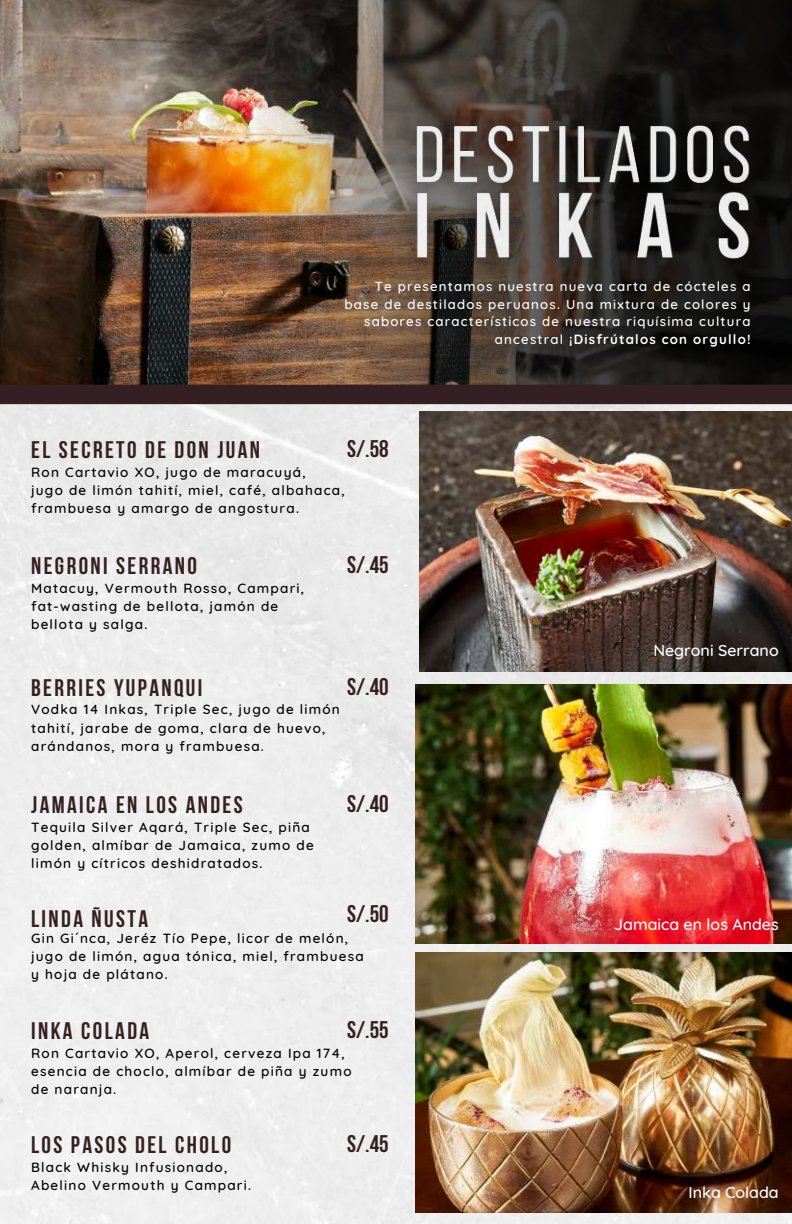
<style>
.page{position:relative;width:792px;height:1224px;background:#fff}
.page>*{position:absolute;margin:0;border:0;box-sizing:border-box;transform-origin:0 0}
.t1{font:700 24px "Bebas Neue";letter-spacing:.1em;color:#342022}
.t2{font:500 16px "Quicksand";color:#fff}
.t3{font:500 13.6px/18px "Quicksand";letter-spacing:.09em;color:#000}
.t4{font:500 13.2px/17.6px "Quicksand";letter-spacing:.09em;color:#fff;text-align:right}
.s1{font-weight:700}
</style>
<div class="page">
<img style="left:0;top:0;width:792px;height:1224px">
<img style="left:227px;top:0;width:565px;height:385px">
<img style="left:419px;top:412px;width:373px;height:259px">
<div style="left:0;top:385px;width:792px;height:19px;background:#342022"></div>
<img style="left:416px;top:684px;width:376px;height:260px">
<img style="left:378px;top:90px;width:413px;height:63px">
<img style="left:416px;top:953px;width:376px;height:259px">
<img style="left:374px;top:153px;width:418px;height:171px">
<p class="t4" style="left:345px;top:277px;width:408px">Te presentamos nuestra nueva carta de cócteles a base de destilados peruanos. Una mixtura de colores y sabores característicos de nuestra riquísima cultura ancestral <span class="s1">¡Disfrútalos con orgullo!</span></p>
<h1 class="t1" style="left:347px;top:439px;width:43px">S/.58</h1>
<h1 class="t1" style="left:31px;top:440px;width:230px">EL SECRETO DE DON JUAN</h1>
<p class="t3" style="left:31px;top:463px;width:315px">Ron Cartavio XO, jugo de maracuyá,<br>jugo de limón tahití, miel, café, albahaca, frambuesa y amargo de angostura.</p>
<h1 class="t1" style="left:31px;top:556px;width:167px">NEGRONI SERRANO</h1>
<p class="t3" style="left:31px;top:579px;width:274px">Matacuy, Vermouth Rosso, Campari, fat-wasting de bellota, jamón de bellota y salga.</p>
<h1 class="t1" style="left:347px;top:555px;width:43px">S/.45</h1>
<h1 class="t1" style="left:31px;top:678px;width:173px">BERRIES YUPANQUI</h1>
<p class="t3" style="left:31px;top:700px;width:310px">Vodka 14 Inkas, Triple Sec, jugo de limón tahití, jarabe de goma, clara de huevo, arándanos, mora y frambuesa.</p>
<h1 class="t1" style="left:347px;top:677px;width:43px">S/.40</h1>
<h1 class="t1" style="left:31px;top:795px;width:213px">JAMAICA EN LOS ANDES</h1>
<p class="t3" style="left:31px;top:818px;width:284px">Tequila Silver Aqará, Triple Sec, piña golden, almíbar de Jamaica, zumo de limón y cítricos deshidratados.</p>
<h1 class="t1" style="left:31px;top:909px;width:118px">LINDA ÑUSTA</h1>
<h1 class="t1" style="left:347px;top:794px;width:43px">S/.40</h1>
<h1 class="t1" style="left:347px;top:904px;width:43px">S/.50</h1>
<p class="t3" style="left:31px;top:929px;width:334px">Gin Gi´nca, Jeréz Tío Pepe, licor de melón, jugo de limón, agua tónica, miel, frambuesa y hoja de plátano.</p>
<h1 class="t1" style="left:31px;top:1021px;width:120px">INKA COLADA</h1>
<h1 class="t1" style="left:347px;top:1020px;width:43px">S/.55</h1>
<p class="t3" style="left:31px;top:1044px;width:322px">Ron Cartavio XO, Aperol, cerveza Ipa 174, esencia de choclo, almíbar de piña y zumo de naranja.</p>
<h1 class="t1" style="left:31px;top:1135px;width:202px">LOS PASOS DEL CHOLO</h1>
<p class="t3" style="left:31px;top:1158px;width:221px">Black Whisky Infusionado,<br>Abelino Vermouth y Campari.</p>
<h1 class="t1" style="left:347px;top:1134px;width:43px">S/.45</h1>
<p class="t2" style="left:653px;top:640px;width:127px">Negroni Serrano</p>
<p class="t2" style="left:614px;top:914px;width:166px">Jamaica en los Andes</p>
<p class="t2" style="left:688px;top:1182px;width:92px">Inka Colada</p>
</div>
